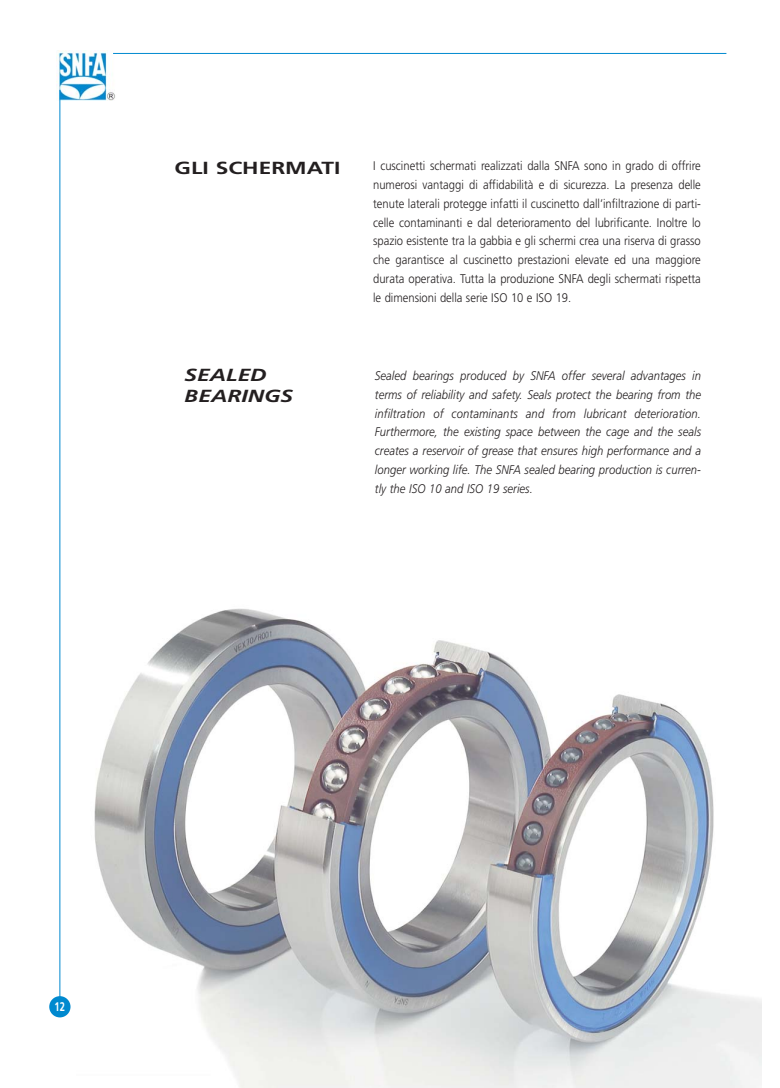
<style>
.page{position:relative;width:780px;height:1088px;background:#fff}
.page>*{position:absolute;margin:0;border:0;box-sizing:border-box;transform-origin:0 0}
.t1{font:italic 700 17.5px/21px "Frutiger";color:#231f20;scale:1.3 1}
.t2{font:700 17.5px "Frutiger";color:#231f20;scale:1.3 1}
.t3{font:300 12.5px/18.8px "Frutiger";color:#231f20;text-align:justify;scale:.9 1}
.t4{font:italic 300 12.5px/18.8px "Frutiger";letter-spacing:.005em;color:#231f20;text-align:justify;scale:.9 1}
.t5{font:700 12.5px "Frutiger";color:#fff;scale:.75 1}
</style>
<div class="page">
<img style="left:57px;top:50px;width:59px;height:51px">
<hr style="left:113px;top:53px;width:613px;height:1px;background:#0089cf">
<hr style="left:60px;top:90px;width:1px;height:924px;background:#0089cf">
<div style="left:49px;top:996px;width:21px;height:21px;background:#0089cf;border-radius:50%"></div>
<img style="left:94px;top:608px;width:667px;height:480px">
<h1 class="t2" style="left:174px;top:161px;width:129px">GLI SCHERMATI</h1>
<h1 class="t1" style="left:184px;top:366px;width:85px">SEALED<br>BEARINGS</h1>
<p class="t3" style="left:373px;top:158px;width:365px">I cuscinetti schermati realizzati dalla SNFA sono in grado di offrire numerosi vantaggi di affidabilità e di sicurezza. La presenza delle tenute laterali protegge infatti il cuscinetto dall’infiltrazione di parti&shy;celle contaminanti e dal deterioramento del lubrificante. Inoltre lo spazio esistente tra la gabbia e gli schermi crea una riserva di grasso che garantisce al cuscinetto prestazioni elevate ed una maggiore durata operativa. Tutta la produzione SNFA degli schermati rispetta le dimensioni della serie ISO 10 e ISO 19.</p>
<p class="t4" style="left:375px;top:367px;width:364px">Sealed bearings produced by SNFA offer several advantages in terms of reliability and safety. Seals protect the bearing from the infiltration of contaminants and from lubricant deterioration.<br>Furthermore, the existing space between the cage and the seals creates a reservoir of grease that ensures high performance and a longer working life. The SNFA sealed bearing production is curren&shy;tly the ISO 10 and ISO 19 series.</p>
<p class="t5" style="left:55px;top:1001px;width:15px">12</p>
</div>
